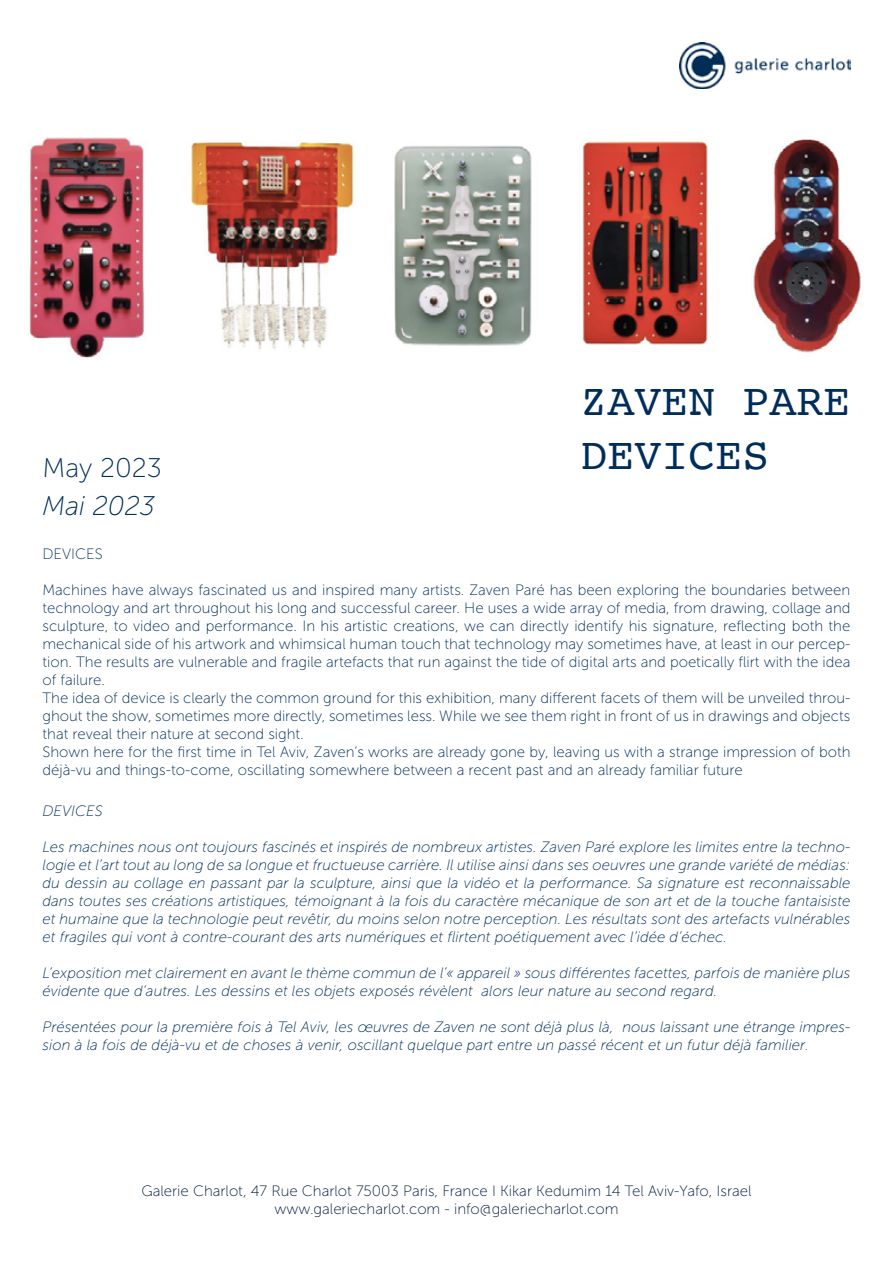
<style>
.page{position:relative;width:893px;height:1263px;background:#fff}
.page>*{position:absolute;margin:0;border:0;box-sizing:border-box;transform-origin:0 0}
.t1{font:45px/54px "Courier";color:#002d5a}
.t2{font:27px "Museo Sans 100";color:#002d5a}
.t3{font:italic 27px "Museo Sans 100";color:#002d5a}
.t4{font:italic 15px/18px "Museo Sans 100";color:#002d5a}
.t5{font:15px/18px "Museo Sans 100";color:#002d5a}
.t6{font:15px/18px "Museo Sans 100";color:#001a3c;text-align:center}
.s1{font-size:13.5px}
</style>
<div class="page">
<img style="left:680px;top:43px;width:170px;height:45px">
<img style="left:29px;top:137px;width:832px;height:221px">
<h1 class="t1" style="left:580px;top:373px;width:271px">ZAVEN PARE<br>DEVICES</h1>
<h2 class="t2" style="left:43px;top:453px;width:121px">May 2023</h2>
<h2 class="t3" style="left:43px;top:491px;width:114px">Mai 2023</h2>
<p class="t5" style="left:43px;top:545px;width:62px">DEVICES</p>
<p class="t5" style="left:43px;top:581px;width:809px">Machines have always fascinated us and inspired many artists. Zaven Paré has been exploring the boundaries between technology and art throughout his long and successful career. He uses a wide array of media, from drawing, collage and sculpture, to video and performance. In his artistic creations, we can directly identify his signature, reflecting both the mechanical side of his artwork and whimsical human touch that technology may sometimes have, at least in our percep&shy;tion. The results are vulnerable and fragile artefacts that run against the tide of digital arts and poetically flirt with the idea of failure.<br>The idea of device is clearly the common ground for this exhibition, many different facets of them will be unveiled throu&shy;ghout the show, sometimes more directly, sometimes less. While we see them right in front of us in drawings and objects that reveal their nature at second sight.<br>Shown here for the first time in Tel Aviv, Zaven’s works are already gone by, leaving us with a strange impression of both déjà-vu and things-to-come, oscillating somewhere between a recent past and an already familiar future</p>
<p class="t4" style="left:43px;top:802px;width:62px">DEVICES</p>
<p class="t4" style="left:43px;top:838px;width:809px;text-align:justify">Les machines nous ont toujours fascinés et inspirés de nombreux artistes. Zaven Paré explore les limites entre la techno&shy;logie et l’art tout au long de sa longue et fructueuse carrière. Il utilise ainsi dans ses oeuvres une grande variété de médias: du dessin au collage en passant par la sculpture, ainsi que la vidéo et la performance. Sa signature est reconnaissable dans toutes ses créations artistiques, témoignant à la fois du caractère mécanique de son art et de la touche fantaisiste et humaine que la technologie peut revêtir, du moins selon notre perception. Les résultats sont des artefacts vulnérables et fragiles qui vont à contre-courant des arts numériques et flirtent poétiquement avec l’idée d’échec.</p>
<p class="t4" style="left:43px;top:964px;width:809px">L’exposition met clairement en avant le thème commun de l’« appareil » sous différentes facettes, parfois de manière plus évidente que d’autres. Les dessins et les objets exposés révèlent alors leur nature au second regard.</p>
<p class="t4" style="left:43px;top:1018px;width:809px">Présentées pour la première fois à Tel Aviv, les œuvres de Zaven ne sont déjà plus là, nous laissant une étrange impres&shy;sion à la fois de déjà-vu et de choses à venir, oscillant quelque part entre un passé récent et un futur déjà familier<span class="s1">.</span></p>
<p class="t6" style="left:141px;top:1182px;width:612px">Galerie Charlot, 47 Rue Charlot 75003 Paris, France I Kikar Kedumim 14 Tel Aviv-Yafo, Israel www.galeriecharlot.com - info@galeriecharlot.com</p>
</div>
